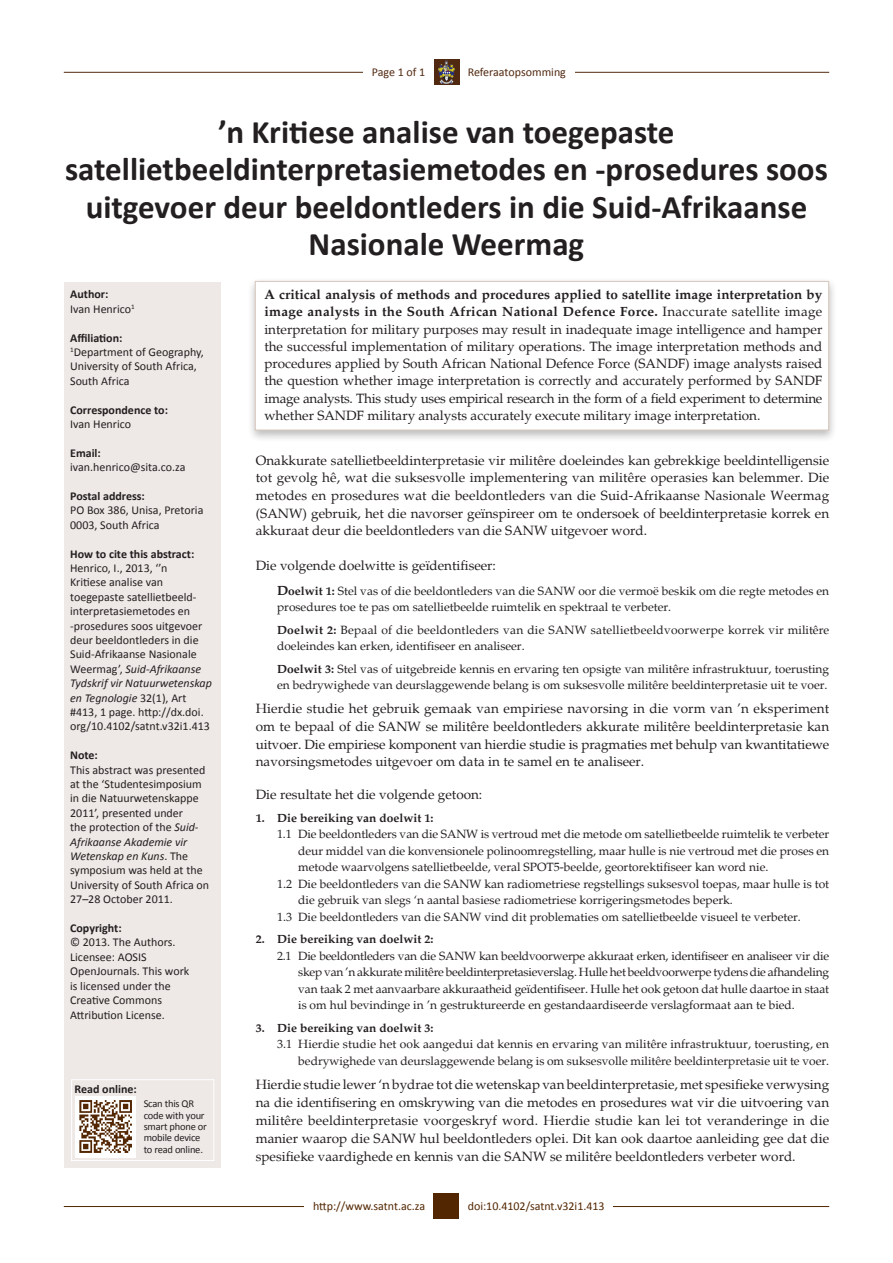
<style>
.page{position:relative;width:893px;height:1263px;background:#fff}
.page>*{position:absolute;margin:0;border:0;box-sizing:border-box;transform-origin:0 0}
.t1{font:700 33px/37.5px "Calibri";color:#231f20;text-align:center}
.t2{font:13.5px/17.2px "Palatino";color:#231f20;text-align:justify}
.List_Paragraph{font:12px/16.5px "Palatino";color:#231f20}
.t3{font:12px/14.4px "Calibri";color:#231f20}
.List_Paragraph-2{font:12px/16.5px "Palatino";letter-spacing:.02em;color:#231f20}
.t4{font:700 12px "Calibri";color:#231f20}
.List_Paragraph-3{font:700 12px "Palatino";color:#231f20}
.t5{font:12px "Calibri";color:#522601}
.t6{font:12px "Calibri";color:#512910}
.t7{font:10.5px/11.2px "Calibri";letter-spacing:-.02em;color:#231f20}
.s1{font-style:italic}
.s2{font-weight:700}
.s3{font-weight:700;font-size:13.5px}
</style>
<div class="page">
<hr style="left:64px;top:72px;width:765px;height:1px;background:#512910">
<hr style="left:64px;top:1206px;width:765px;height:1px;background:#522601">
<div style="left:305px;top:1193px;width:129px;height:26px;background:#fff"></div>
<div style="left:459px;top:1193px;width:154px;height:26px;background:#fff"></div>
<div style="left:434px;top:1193px;width:25px;height:26px;background:#522601"></div>
<div style="left:459px;top:59px;width:115px;height:26px;background:#fff"></div>
<img style="left:434px;top:59px;width:25px;height:26px">
<div style="left:247px;top:277px;width:591px;height:166px;background:#231f20;opacity:.75"></div>
<div style="left:255px;top:281px;width:574px;height:150px;background:#fff"></div>
<div style="left:65px;top:282px;width:156px;height:885px;background:#eee9e6"></div>
<div style="left:363px;top:59px;width:71px;height:26px;background:#fff"></div>
<div style="left:71px;top:1079px;width:143px;height:82px;border:1px solid #fff"></div>
<img style="left:75px;top:1096px;width:61px;height:61px">
<p class="t6" style="left:372px;top:65px;width:55px">Page 1 of 1</p>
<p class="t6" style="left:468px;top:65px;width:100px">Referaatopsomming</p>
<p class="t1" style="left:65px;top:113px;width:764px">’n Kritiese analise van toegepaste satellietbeeldinterpretasiemetodes en -prosedures soos uitgevoer deur beeldontleders in die Suid-Afrikaanse Nasionale Weermag</p>
<p class="t4" style="left:70px;top:287px;width:40px">Author:</p>
<p class="t3" style="left:70px;top:302px;width:66px">Ivan Henrico<sup>1</sup></p>
<p class="t4" style="left:70px;top:330px;width:54px">Affiliation:</p>
<p class="t3" style="left:70px;top:345px;width:135px"><sup>1</sup>Department of Geography,<br>University of South Africa,<br>South Africa</p>
<p class="t4" style="left:70px;top:402px;width:99px">Correspondence to:</p>
<p class="t3" style="left:70px;top:417px;width:63px">Ivan Henrico</p>
<p class="t4" style="left:70px;top:445px;width:32px">Email:</p>
<p class="t3" style="left:70px;top:460px;width:117px">ivan.henrico@sita.co.za</p>
<p class="t4" style="left:70px;top:488px;width:76px">Postal address:</p>
<p class="t3" style="left:70px;top:503px;width:135px">PO Box 386, Unisa, Pretoria<br>0003, South Africa</p>
<p class="t4" style="left:70px;top:546px;width:126px">How to cite this abstract:</p>
<p class="t3" style="left:70px;top:561px;width:143px">Henrico, I., 2013, ‘’n<br>Kritiese analise van toegepaste satellietbeeld&shy;interpretasiemetodes en -prosedures soos uitgevoer deur beeldontleders in die<br>Suid-Afrikaanse Nasionale<br>Weermag’, <span class="s1">Suid-Afrikaanse<br>Tydskrif vir Natuurwetenskap en Tegnologie</span> 32(1), Art #413, 1 page. http://dx.doi. org/10.4102/satnt.v32i1.413</p>
<p class="t4" style="left:70px;top:748px;width:29px">Note:</p>
<p class="t3" style="left:70px;top:762px;width:141px">This abstract was presented at the ‘Studentesimposium in die Natuurwetenskappe<br>2011’, presented under<br>the protection of the <span class="s1">Suid-<br>Afrikaanse Akademie vir<br>Wetenskap en Kuns</span>. The symposium was held at the<br>University of South Africa on<br>27–28 October 2011.</p>
<p class="t4" style="left:70px;top:920px;width:53px">Copyright:</p>
<p class="t3" style="left:70px;top:935px;width:107px">© 2013. The Authors.</p>
<p class="t3" style="left:70px;top:950px;width:121px">Licensee: AOSIS<br>OpenJournals. This work</p>
<p class="t3" style="left:70px;top:978px;width:102px">is licensed under the</p>
<p class="t3" style="left:70px;top:993px;width:93px">Creative Commons</p>
<p class="t3" style="left:70px;top:1007px;width:96px">Attribution License.</p>
<p class="t2" style="left:264px;top:286px;width:560px"><span class="s2">A critical analysis of methods and procedures applied to satellite image interpretation by image analysts in the South African National Defence Force.</span> Inaccurate satellite image interpretation for military purposes may result in inadequate image intelligence and hamper the successful implementation of military operations. The image interpretation methods and procedures applied by South African National Defence Force (SANDF) image analysts raised the question whether image interpretation is correctly and accurately performed by SANDF image analysts. This study uses empirical research in the form of a field experiment to determine whether SANDF military analysts accurately execute military image interpretation.</p>
<p class="t2" style="left:256px;top:452px;width:575px">Onakkurate satellietbeeldinterpretasie vir militêre doeleindes kan gebrekkige beeldintelligensie tot gevolg hê, wat die suksesvolle implementering van militêre operasies kan belemmer. Die metodes en prosedures wat die beeldontleders van die Suid-Afrikaanse Nasionale Weermag (SANW) gebruik, het die navorser geïnspireer om te ondersoek of beeldinterpretasie korrek en akkuraat deur die beeldontleders van die SANW uitgevoer word.</p>
<p class="t2" style="left:256px;top:557px;width:242px">Die volgende doelwitte is geïdentifiseer:</p>
<p class="List_Paragraph" style="left:277px;top:583px;width:554px"><span class="s3">D</span><span class="s2">oelwit 1:</span> Stel vas of die beeldontleders van die SANW oor die vermoë beskik om die regte metodes en prosedures toe te pas om satellietbeelde ruimtelik en spektraal te verbeter.</p>
<p class="List_Paragraph-2" style="left:277px;top:622px;width:554px"><span class="s2">Doelwit 2:</span> Bepaal of die beeldontleders van die SANW satellietbeeldvoorwerpe korrek vir militêre doeleindes kan erken, identifiseer en analiseer.</p>
<p class="List_Paragraph" style="left:277px;top:661px;width:554px"><span class="s2">Doelwit 3:</span> Stel vas of uitgebreide kennis en ervaring ten opsigte van militêre infrastruktuur, toerusting en bedrywighede van deurslaggewende belang is om suksesvolle militêre beeldinterpretasie uit te voer.</p>
<p class="t2" style="left:256px;top:700px;width:575px;line-height:17.9px">Hierdie studie het gebruik gemaak van empiriese navorsing in die vorm van ’n eksperiment om te bepaal of die SANW se militêre beeldontleders akkurate militêre beeldinterpretasie kan uitvoer. Die empiriese komponent van hierdie studie is pragmaties met behulp van kwantitatiewe navorsingsmetodes uitgevoer om data in te samel en te analiseer.</p>
<p class="t2" style="left:256px;top:786px;width:228px">Die resultate het die volgende getoon:</p>
<p class="List_Paragraph-3" style="left:256px;top:811px;width:179px">1. Die bereiking van doelwit 1:</p>
<p class="List_Paragraph" style="left:298px;top:826px;width:532px;text-align:justify;text-indent:-21px">1.1 Die beeldontleders van die SANW is vertroud met die metode om satellietbeelde ruimtelik te verbeter deur middel van die konvensionele polinoomregstelling, maar hulle is nie vertroud met die proses en metode waarvolgens satellietbeelde, veral SPOT5-beelde, geortorektifiseer kan word nie.</p>
<p class="List_Paragraph" style="left:298px;top:876px;width:532px;text-indent:-21px">1.2 Die beeldontleders van die SANW kan radiometriese regstellings suksesvol toepas, maar hulle is tot die gebruik van slegs ‘n aantal basiese radiometriese korrigeringsmetodes beperk.</p>
<p class="List_Paragraph" style="left:277px;top:909px;width:525px">1.3 Die beeldontleders van die SANW vind dit problematies om satellietbeelde visueel te verbeter.</p>
<p class="List_Paragraph-3" style="left:256px;top:932px;width:179px">2. Die bereiking van doelwit 2:</p>
<p class="List_Paragraph" style="left:298px;top:948px;width:532px;text-align:justify;text-indent:-21px">2.1 Die beeldontleders van die SANW kan beeldvoorwerpe akkuraat erken, identifiseer en analiseer vir die skep van ’n akkurate militêre beeldinterpretasieverslag. Hulle het beeldvoorwerpe tydens die afhandeling van taak 2 met aanvaarbare akkuraatheid geïdentifiseer. Hulle het ook getoon dat hulle daartoe in staat is om hul bevindinge in ’n gestruktureerde en gestandaardiseerde verslagformaat aan te bied.</p>
<p class="List_Paragraph-3" style="left:256px;top:1021px;width:179px">3. Die bereiking van doelwit 3:</p>
<p class="List_Paragraph" style="left:277px;top:1036px;width:554px;text-align:right">3.1 Hierdie studie het ook aangedui dat kennis en ervaring van militêre infrastruktuur, toerusting, en bedrywighede van deurslaggewende belang is om suksesvolle militêre beeldinterpretasie uit te voer.</p>
<p class="t2" style="left:256px;top:1075px;width:575px;line-height:18px">Hierdie studie lewer ‘n bydrae tot die wetenskap van beeldinterpretasie, met spesifieke verwysing na die identifisering en omskrywing van die metodes en prosedures wat vir die uitvoering van militêre beeldinterpretasie voorgeskryf word. Hierdie studie kan lei tot veranderinge in die manier waarop die SANW hul beeldontleders oplei. Dit kan ook daartoe aanleiding gee dat die spesifieke vaardighede en kennis van die SANW se militêre beeldontleders verbeter word.</p>
<p class="t4" style="left:75px;top:1082px;width:64px">Read online:</p>
<p class="t7" style="left:144px;top:1098px;width:65px">Scan this QR code with your smart phone or mobile device to read online.</p>
<p class="t5" style="left:313px;top:1199px;width:114px">http://www.satnt.ac.za</p>
<p class="t5" style="left:468px;top:1199px;width:138px">doi:10.4102/satnt.v32i1.413</p>
</div>
